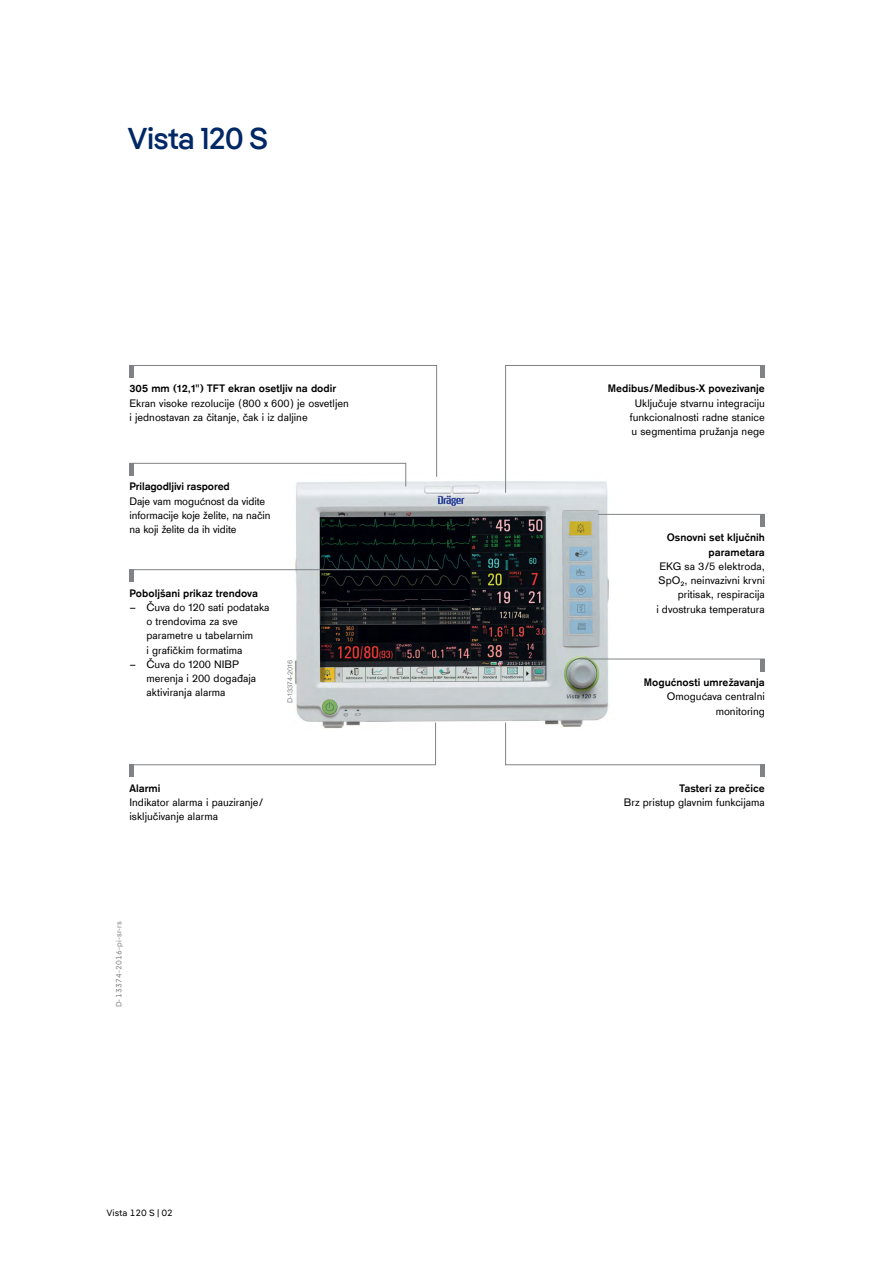
<style>
.page{position:relative;width:894px;height:1264px;background:#fff}
.page>*{position:absolute;margin:0;border:0;box-sizing:border-box;transform-origin:0 0}
.ps_page_hl{font:500 30px "Draeger Pangea";color:#002766}
.image{font:11.25px/14.2px "Draeger Sans Global";color:#000}
.image-2{font:700 11.25px "Draeger Sans Global";color:#000}
.t1{font:9px "Draeger Pangea Text";color:#000}
.ps_img_number{font:7.5px "Draeger Pangea Text";letter-spacing:.025em;color:#808285}
.image-3{font:7.5px "Draeger Sans Global";color:#808285}
.s1{font-weight:700}
</style>
<div class="page">
<img style="left:288px;top:473px;width:328px;height:249px">
<hr style="left:760px;top:514px;width:4px;height:13px;background:#808285">
<hr style="left:598px;top:514px;width:166px;height:1px;background:#808285">
<div style="left:129px;top:569px;width:5px;height:13px;background:#808285"></div>
<hr style="left:129px;top:569px;width:309px;height:1px;background:#808285">
<hr style="left:760px;top:658px;width:4px;height:13px;background:#808285">
<hr style="left:578px;top:658px;width:186px;height:1px;background:#808285">
<div style="left:129px;top:764px;width:5px;height:13px;background:#808285"></div>
<svg style="left:134px;top:722px;width:302px;height:43px"></svg>
<hr style="left:760px;top:764px;width:4px;height:13px;background:#808285">
<svg style="left:505px;top:722px;width:260px;height:43px"></svg>
<svg style="left:129px;top:365px;width:308px;height:122px"></svg>
<svg style="left:505px;top:365px;width:260px;height:128px"></svg>
<p class="ps_page_hl" style="left:128px;top:117px;width:142px">Vista 120 S</p>
<p class="image" style="left:129px;top:381px;width:221px"><span class="s1">305 mm (12,1") TFT ekran osetljiv na dodir<br></span>Ekran visoke rezolucije (800 x 600) je osvetljen i jednostavan za čitanje, čak i iz daljine</p>
<p class="image" style="left:607px;top:381px;width:158px;text-align:right"><span class="s1">Medibus/Medibus-X povezivanje<br></span>Uključuje stvarnu integraciju funkcionalnosti radne stanice<br>u segmentima pružanja nege</p>
<p class="image" style="left:129px;top:479px;width:142px"><span class="s1">Prilagodljivi raspored<br></span>Daje vam mogućnost da vidite informacije koje želite, na način na koji želite da ih vidite</p>
<p class="image-2" style="left:129px;top:586px;width:130px">Poboljšani prikaz trendova</p>
<p class="image" style="left:146px;top:600px;width:124px;text-indent:-17px">– Čuva do 120 sati podataka o trendovima za sve parametre u tabelarnim<br>i grafičkim formatima</p>
<p class="image" style="left:146px;top:657px;width:111px;text-indent:-17px">– Čuva do 1200 NIBP merenja i 200 događaja aktiviranja alarma</p>
<p class="image-3" style="left:285px;top:703px;width:45px;rotate:-90deg">D-13374-2016</p>
<p class="image" style="left:656px;top:530px;width:110px;text-align:right"><span class="s1">Osnovni set ključnih parametara<br></span>EKG sa 3/5 elektroda,<br>SpO₂, neinvazivni krvni pritisak, respiracija<br>i dvostruka temperatura</p>
<p class="image" style="left:643px;top:675px;width:122px;text-align:right"><span class="s1">Mogućnosti umrežavanja<br></span>Omogućava centralni monitoring</p>
<p class="image" style="left:129px;top:780px;width:136px"><span class="s1">Alarmi<br></span>Indikator alarma i pauziranje/ isključivanje alarma</p>
<p class="image" style="left:623px;top:780px;width:142px;text-align:right"><span class="s1">Tasteri za prečice<br></span>Brz pristup glavnim funkcijama</p>
<p class="ps_img_number" style="left:113px;top:1007px;width:88px;rotate:-90deg">D-13374-2016-pi-sr-rs</p>
<p class="t1" style="left:106px;top:1205px;width:67px">Vista 120 S | 02</p>
</div>
